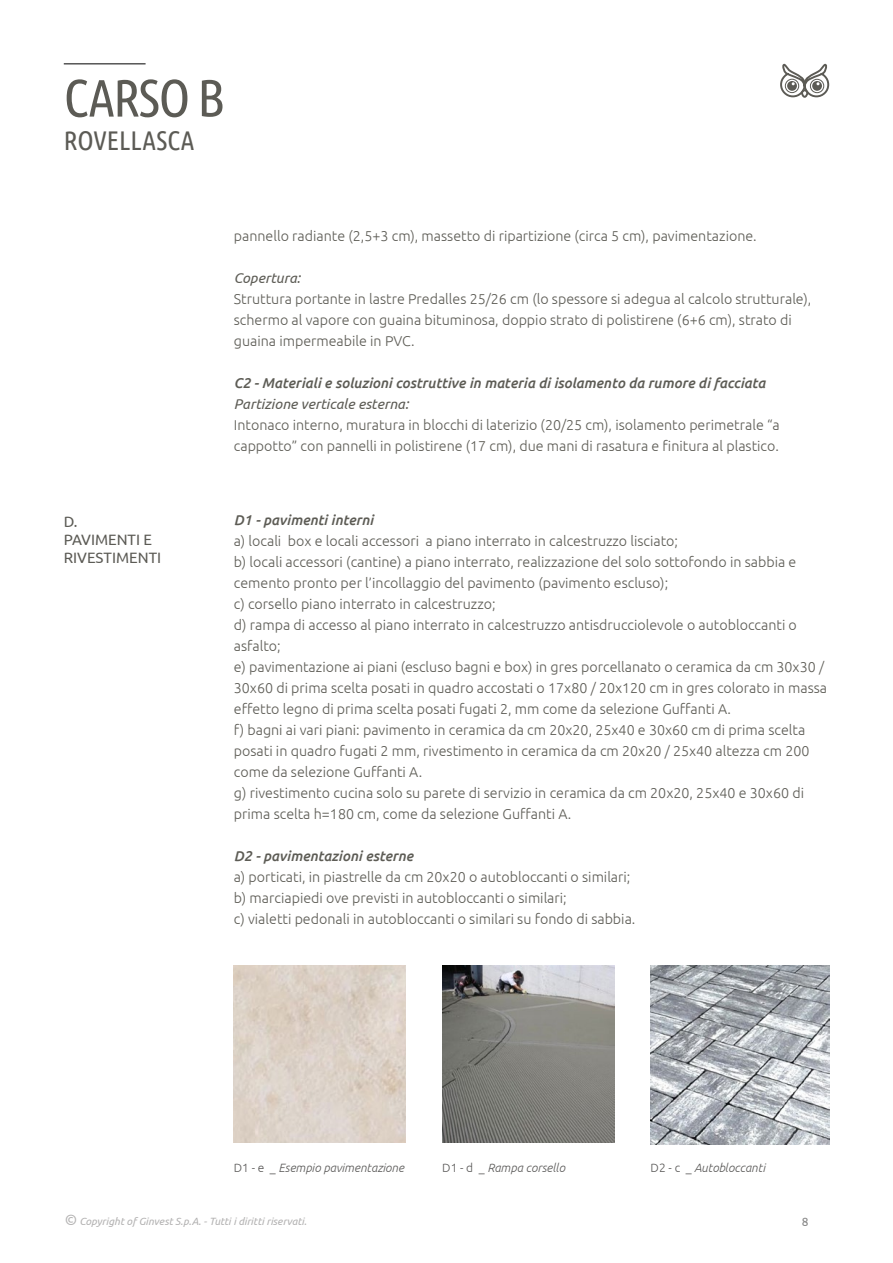
<style>
.page{position:relative;width:893px;height:1263px;background:#fff}
.page>*{position:absolute;margin:0;border:0;box-sizing:border-box;transform-origin:0 0}
.t1{font:52.5px "Ubuntu Condensed";letter-spacing:-.025em;color:#5c5b55}
.t2{font:27px "Ubuntu Condensed";color:#5c5b55}
.t3{font:15px/18px "Ubuntu";color:#5c5b55}
.t4{font:300 14.25px/21px "Ubuntu";color:#5d5c55}
.t5{font:italic 500 14.25px "Ubuntu";color:#5d5c55}
.t6{font:italic 14.25px "Ubuntu";color:#5d5c55}
.t7{font:italic 300 12px "Ubuntu";color:#595857}
.t8{font:12px "Ubuntu";color:#878787}
.t9{font:italic 10.5px "Ubuntu";color:#b3b2b2}
.s1{font-style:normal}
.s2{font-size:15px}
</style>
<div class="page">
<svg style="left:780px;top:63px;width:50px;height:35px"></svg>
<div style="left:810px;top:79px;width:14px;height:14px;border:1px solid #5c5b55;border-radius:50%"></div>
<div style="left:785px;top:79px;width:14px;height:14px;border:1px solid #5c5b55;border-radius:50%"></div>
<div style="left:801px;top:89px;width:7px;height:9px;border:2px solid #5c5b55;border-radius:3px"></div>
<hr style="left:64px;top:64px;width:82px;height:1px;background:#000">
<img style="left:442px;top:966px;width:173px;height:176px">
<img style="left:234px;top:965px;width:172px;height:177px">
<img style="left:651px;top:966px;width:178px;height:178px">
<h1 class="t1" style="left:64px;top:66px;width:163px">CARSO B</h1>
<h2 class="t2" style="left:64px;top:124px;width:132px">ROVELLASCA</h2>
<p class="t4" style="left:234px;top:225px;width:524px">pannello radiante (2,5+3 cm), massetto di ripartizione (circa 5 cm), pavimentazione.</p>
<p class="t6" style="left:234px;top:269px;width:68px">Copertura:</p>
<p class="t4" style="left:234px;top:288px;width:579px">Struttura portante in lastre Predalles 25/26 cm (lo spessore si adegua al calcolo strutturale), schermo al vapore con guaina bituminosa, doppio strato di polistirene (6+6 cm), strato di guaina impermeabile in PVC.</p>
<p class="t5" style="left:234px;top:374px;width:533px">C2 - Materiali e soluzioni costruttive in materia di isolamento da rumore di facciata</p>
<p class="t6" style="left:234px;top:395px;width:176px">Partizione verticale esterna:</p>
<p class="t4" style="left:234px;top:414px;width:547px">Intonaco interno, muratura in blocchi di laterizio (20/25 cm), isolamento perimetrale “a cappotto” con pannelli in polistirene (17 cm), due mani di rasatura e finitura al plastico.</p>
<p class="t3" style="left:64px;top:512px;width:99px">D.<br>PAVIMENTI E<br>RIVESTIMENTI</p>
<p class="t5" style="left:234px;top:511px;width:141px">D1 - pavimenti interni</p>
<p class="t4" style="left:234px;top:530px;width:595px">a) locali box e locali accessori a piano interrato in calcestruzzo lisciato;<br>b) locali accessori (cantine) a piano interrato, realizzazione del solo sottofondo in sabbia e cemento pronto per l’incollaggio del pavimento (pavimento escluso);<br>c) corsello piano interrato in calcestruzzo;<br>d) rampa di accesso al piano interrato in calcestruzzo antisdrucciolevole o autobloccanti o asfalto;<br>e) pavimentazione ai piani (escluso bagni e box) in gres porcellanato o ceramica da cm 30x30 / 30x60 di prima scelta posati in quadro accostati o 17x80 / 20x120 cm in gres colorato in massa effetto legno di prima scelta posati fugati 2, mm come da selezione Guffanti A.<br>f) bagni ai vari piani: pavimento in ceramica da cm 20x20, 25x40 e 30x60 cm di prima scelta posati in quadro fugati 2 mm, rivestimento in ceramica da cm 20x20 / 25x40 altezza cm 200 come da selezione Guffanti A.<br>g) rivestimento cucina solo su parete di servizio in ceramica da cm 20x20, 25x40 e 30x60 di prima scelta h=180 cm, come da selezione Guffanti A.</p>
<p class="t5" style="left:234px;top:847px;width:181px">D2 - pavimentazioni esterne</p>
<p class="t4" style="left:234px;top:866px;width:403px">a) porticati, in piastrelle da cm 20x20 o autobloccanti o similari; b) marciapiedi ove previsti in autobloccanti o similari;<br>c) vialetti pedonali in autobloccanti o similari su fondo di sabbia.</p>
<p class="t7" style="left:234px;top:1161px;width:172px"><span class="s1">D1 - e _</span> Esempio pavimentazione</p>
<p class="t7" style="left:442px;top:1161px;width:124px"><span class="s1">D1 - d _</span> Rampa corsello</p>
<p class="t7" style="left:651px;top:1161px;width:116px"><span class="s1">D2 - c _</span> Autobloccanti</p>
<p class="t9" style="left:64px;top:1215px;width:244px"><span class="s2">©</span> Copyright of Ginvest S.p.A. - Tutti i diritti riservati.</p>
<p class="t8" style="left:802px;top:1214px;width:8px">8</p>
</div>
